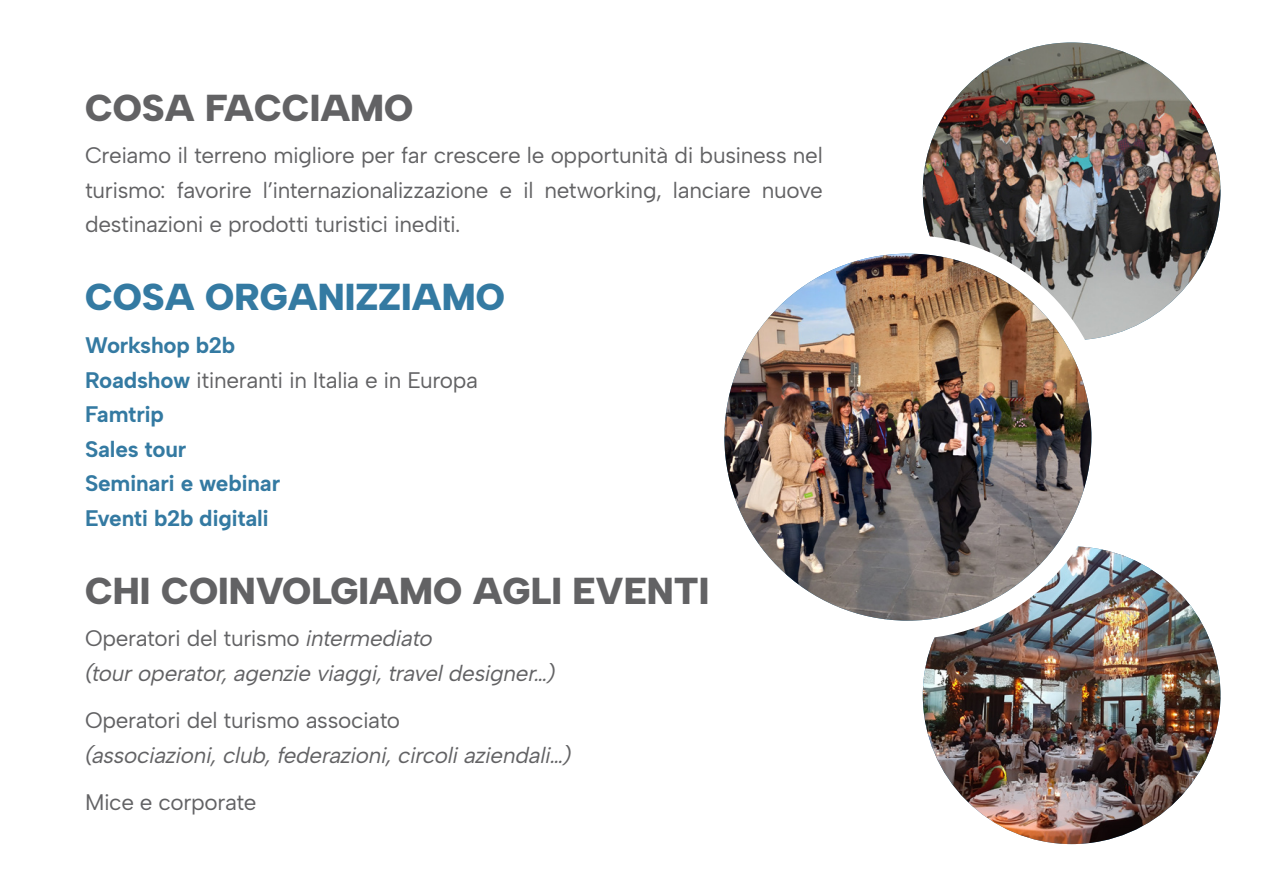
<style>
.page{position:relative;width:1263px;height:893px;background:#fff}
.page>*{position:absolute;margin:0;border:0;box-sizing:border-box;transform-origin:0 0}
.t1{font:900 37.5px "Albert Sans";color:#626264}
.t2{font:900 37.5px "Albert Sans";color:#347aa2}
.t3{font:22.5px/34.5px "Albert Sans";letter-spacing:-.02em;color:#626264;text-align:justify}
.t4{font:italic 22.5px/34.5px "Albert Sans";letter-spacing:-.02em;color:#626264}
.t5{font:700 22.5px/34.5px "Albert Sans";letter-spacing:-.015em;color:#347aa2}
.s1{font-weight:400;color:#626264}
.s2{font-style:normal}
</style>
<div class="page">
<img style="left:923px;top:546px;width:297px;height:298px;border-radius:149px">
<img style="left:923px;top:43px;width:297px;height:297px;border-radius:149px">
<div style="left:706px;top:235px;width:404px;height:404px;border:30px solid #fff;border-radius:50%"></div>
<img style="left:724px;top:254px;width:367px;height:367px;border-radius:183px">
<h1 class="t1" style="left:85px;top:85px;width:330px">COSA FACCIAMO</h1>
<p class="t3" style="left:85px;top:138px;width:739px">Creiamo il terreno migliore per far crescere le opportunità di business nel turismo: favorire l’internazionalizzazione e il networking, lanciare nuove destinazioni e prodotti turistici inediti.</p>
<h1 class="t2" style="left:85px;top:275px;width:421px">COSA ORGANIZZIAMO</h1>
<p class="t5" style="left:85px;top:328px;width:394px">Workshop b2b<br>Roadshow <span class="s1">itineranti in Italia e in Europa<br></span>Famtrip<br>Sales tour<br>Seminari e webinar<br>Eventi b2b digitali</p>
<h1 class="t1" style="left:85px;top:568px;width:626px">CHI COINVOLGIAMO AGLI EVENTI</h1>
<p class="t4" style="left:85px;top:621px;width:472px"><span class="s2">Operatori del turismo</span> intermediato<br>(tour operator, agenzie viaggi, travel designer…)</p>
<p class="t3" style="left:85px;top:703px;width:317px">Operatori del turismo associato</p>
<p class="t4" style="left:85px;top:738px;width:488px">(associazioni, club, federazioni, circoli aziendali…)</p>
<p class="t3" style="left:85px;top:785px;width:173px">Mice e corporate</p>
</div>
